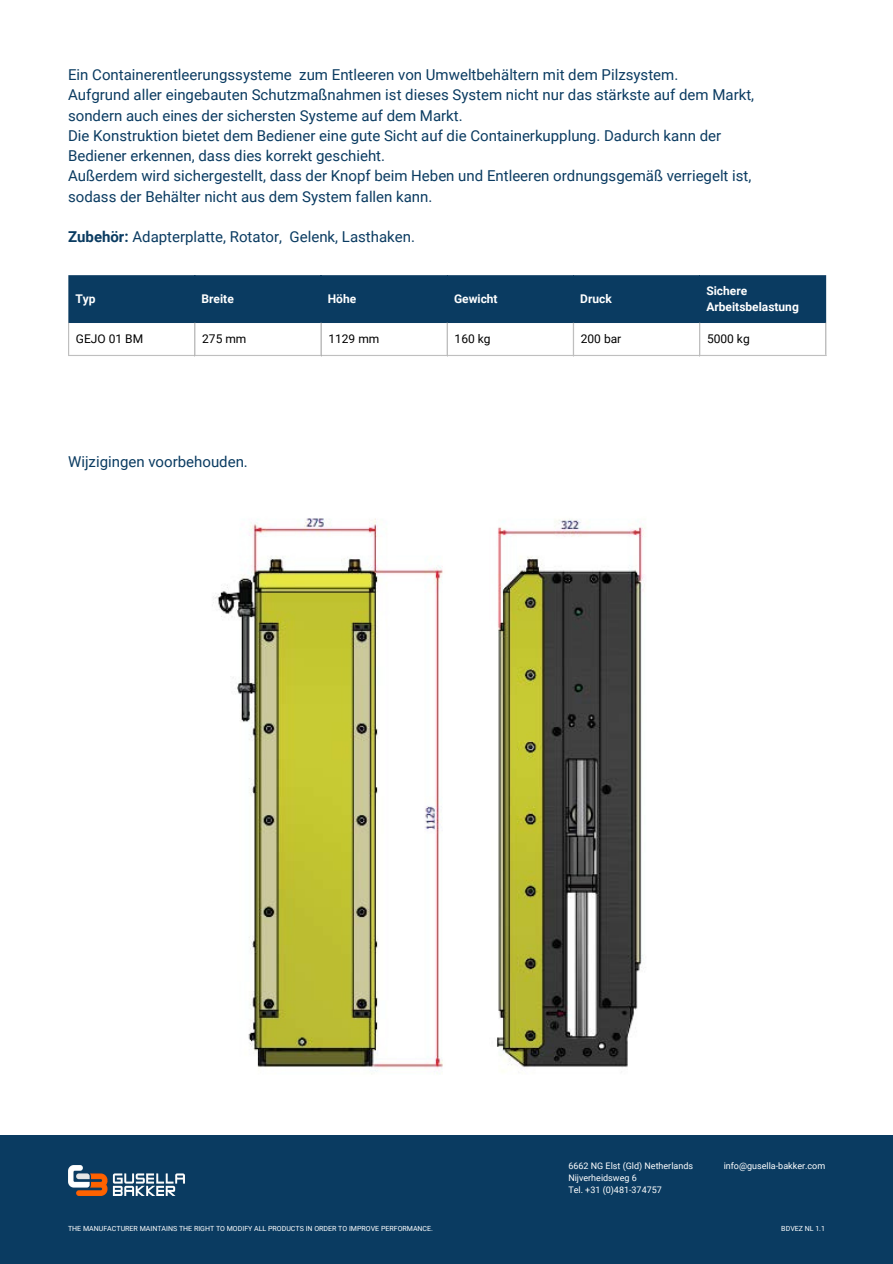
<style>
.page{position:relative;width:893px;height:1264px;background:#fff}
.page>*{position:absolute;margin:0;border:0;box-sizing:border-box;transform-origin:0 0}
.t1{font:15px/20.2px "Roboto";color:#0a3b61}
.t2{font:700 12px/16px "Roboto";color:#fff}
.t3{font:12px "Roboto";color:#000}
.t4{font:9px/12px "Roboto";color:#fff}
.t5{font:7.05px "Roboto";color:#fff}
.s1{font-weight:700}
</style>
<div class="page">
<div style="left:0;top:1134px;width:892px;height:129px;background:#0a3b61"></div>
<img style="left:68px;top:1165px;width:116px;height:30px">
<div style="left:68px;top:275px;width:758px;height:48px;background:#0a3b61"></div>
<hr style="left:68px;top:323px;width:1px;height:32px;background:#bfbfbf">
<hr style="left:825px;top:323px;width:1px;height:32px;background:#bfbfbf">
<hr style="left:68px;top:355px;width:758px;height:1px;background:#bfbfbf">
<hr style="left:194px;top:323px;width:1px;height:33px;background:#bfbfbf">
<hr style="left:320px;top:323px;width:1px;height:33px;background:#bfbfbf">
<hr style="left:446px;top:323px;width:2px;height:33px;background:#bfbfbf">
<hr style="left:572px;top:323px;width:2px;height:33px;background:#bfbfbf">
<hr style="left:699px;top:323px;width:1px;height:33px;background:#bfbfbf">
<img style="left:213px;top:518px;width:432px;height:556px">
<p class="t1" style="left:68px;top:65px;width:687px">Ein Containerentleerungssysteme zum Entleeren von Umweltbehältern mit dem Pilzsystem.<br>Aufgrund aller eingebauten Schutzmaßnahmen ist dieses System nicht nur das stärkste auf dem Markt, sondern auch eines der sichersten Systeme auf dem Markt.<br>Die Konstruktion bietet dem Bediener eine gute Sicht auf die Containerkupplung. Dadurch kann der Bediener erkennen, dass dies korrekt geschieht.<br>Außerdem wird sichergestellt, dass der Knopf beim Heben und Entleeren ordnungsgemäß verriegelt ist, sodass der Behälter nicht aus dem System fallen kann.</p>
<h2 class="t1" style="left:68px;top:227px;width:348px"><span class="s1">Zubehör:</span> Adapterplatte, Rotator, Gelenk, Lasthaken.</h2>
<h1 class="t2" style="left:75px;top:291px;width:22px">Typ</h1>
<p class="t2" style="left:201px;top:291px;width:34px">Breite</p>
<p class="t2" style="left:328px;top:291px;width:30px">Höhe</p>
<p class="t2" style="left:454px;top:291px;width:45px">Gewicht</p>
<p class="t2" style="left:580px;top:291px;width:33px">Druck</p>
<p class="t2" style="left:706px;top:283px;width:94px">Sichere<br>Arbeitsbelastung</p>
<p class="t3" style="left:76px;top:332px;width:69px">GEJO 01 BM</p>
<p class="t3" style="left:202px;top:332px;width:46px">275 mm</p>
<p class="t3" style="left:328px;top:332px;width:52px">1129 mm</p>
<p class="t3" style="left:454px;top:332px;width:37px">160 kg</p>
<p class="t3" style="left:580px;top:332px;width:42px">200 bar</p>
<p class="t3" style="left:707px;top:332px;width:44px">5000 kg</p>
<h2 class="t1" style="left:68px;top:452px;width:181px">Wijzigingen voorbehouden.</h2>
<h1 class="t5" style="left:68px;top:1224px;width:366px">THE MANUFACTURER MAINTAINS THE RIGHT TO MODIFY ALL PRODUCTS IN ORDER TO IMPROVE PERFORMANCE.</h1>
<p class="t4" style="left:568px;top:1160px;width:126px">6662 NG Elst (Gld) Netherlands<br>Nijverheidsweg 6<br>Tel. +31 (0)481-374757</p>
<p class="t4" style="left:723px;top:1160px;width:103px">info@gusella-bakker.com</p>
<p class="t5" style="left:781px;top:1224px;width:45px">BDVEZ NL 1.1</p>
</div>
